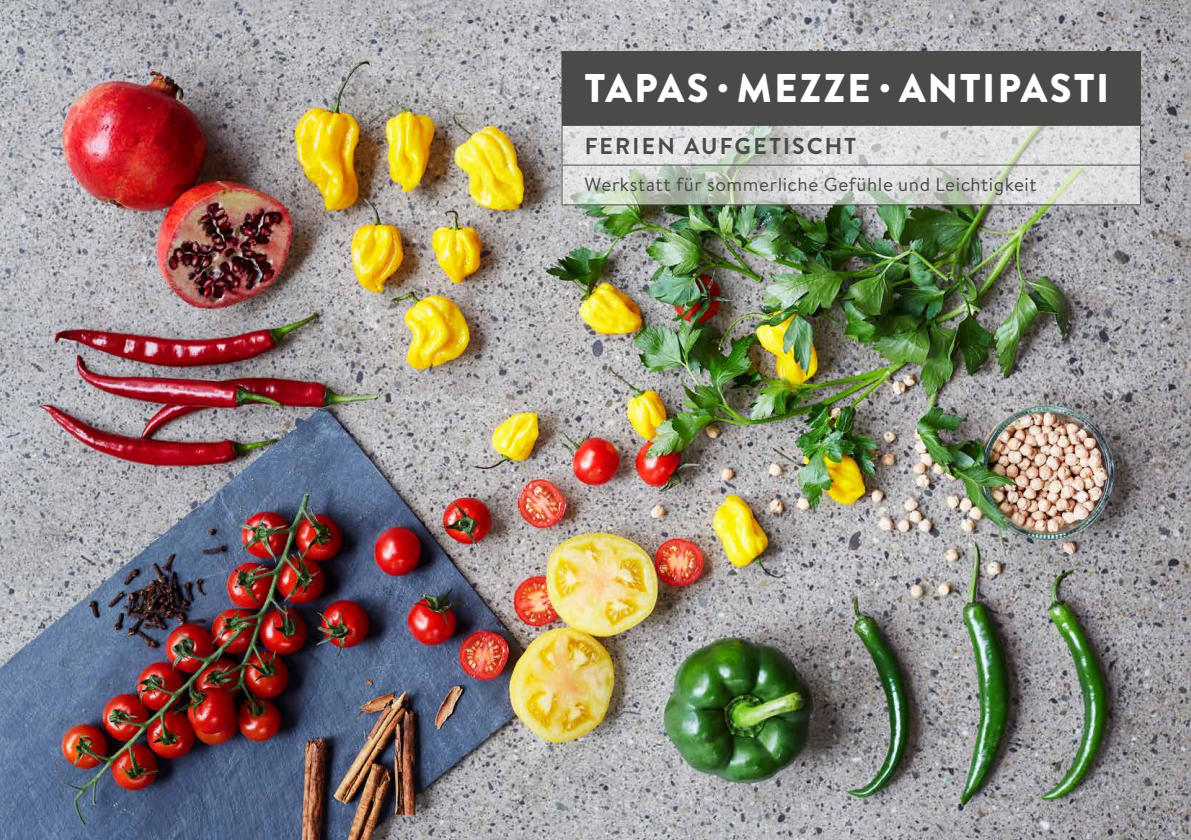
<style>
.page{position:relative;width:1191px;height:840px;background:#fff}
.page>*{position:absolute;margin:0;border:0;box-sizing:border-box;transform-origin:0 0}
.t1{font:900 40px "Brandon Grotesque";letter-spacing:.05em;color:#fff}
.t2{font:700 23px "Brandon Text";letter-spacing:.095em;color:#4a4a49}
.t3{font:19px "Brandon Text";letter-spacing:.03em;color:#4a4a49}
</style>
<div class="page">
<img style="left:0;top:0;width:1191px;height:839px">
<svg style="left:562px;top:126px;width:578px;height:78px;background:#d4d6d4"></svg>
<div style="left:562px;top:52px;width:578px;height:73px;background:#4a4a49"></div>
<hr style="left:561px;top:51px;width:580px;height:1px;background:#4a4a49">
<hr style="left:561px;top:52px;width:1px;height:73px;background:#4a4a49">
<hr style="left:1140px;top:52px;width:1px;height:73px;background:#4a4a49">
<hr style="left:561px;top:125px;width:580px;height:1px;background:#4a4a49">
<hr style="left:561px;top:126px;width:1px;height:38px;background:#4a4a49">
<hr style="left:1140px;top:126px;width:1px;height:38px;background:#4a4a49">
<hr style="left:561px;top:164px;width:580px;height:1px;background:#4a4a49">
<hr style="left:561px;top:165px;width:1px;height:39px;background:#4a4a49">
<hr style="left:1140px;top:165px;width:1px;height:39px;background:#4a4a49">
<hr style="left:561px;top:204px;width:580px;height:1px;background:#4a4a49">
<h1 class="t1" style="left:585px;top:60px;width:526px">TAPAS · MEZZE · ANTIPASTI</h1>
<p class="t2" style="left:585px;top:130px;width:273px">FERIEN AUFGETISCHT</p>
<p class="t3" style="left:584px;top:171px;width:453px">Werkstatt für sommerliche Gefühle und Leichtigkeit</p>
</div>
